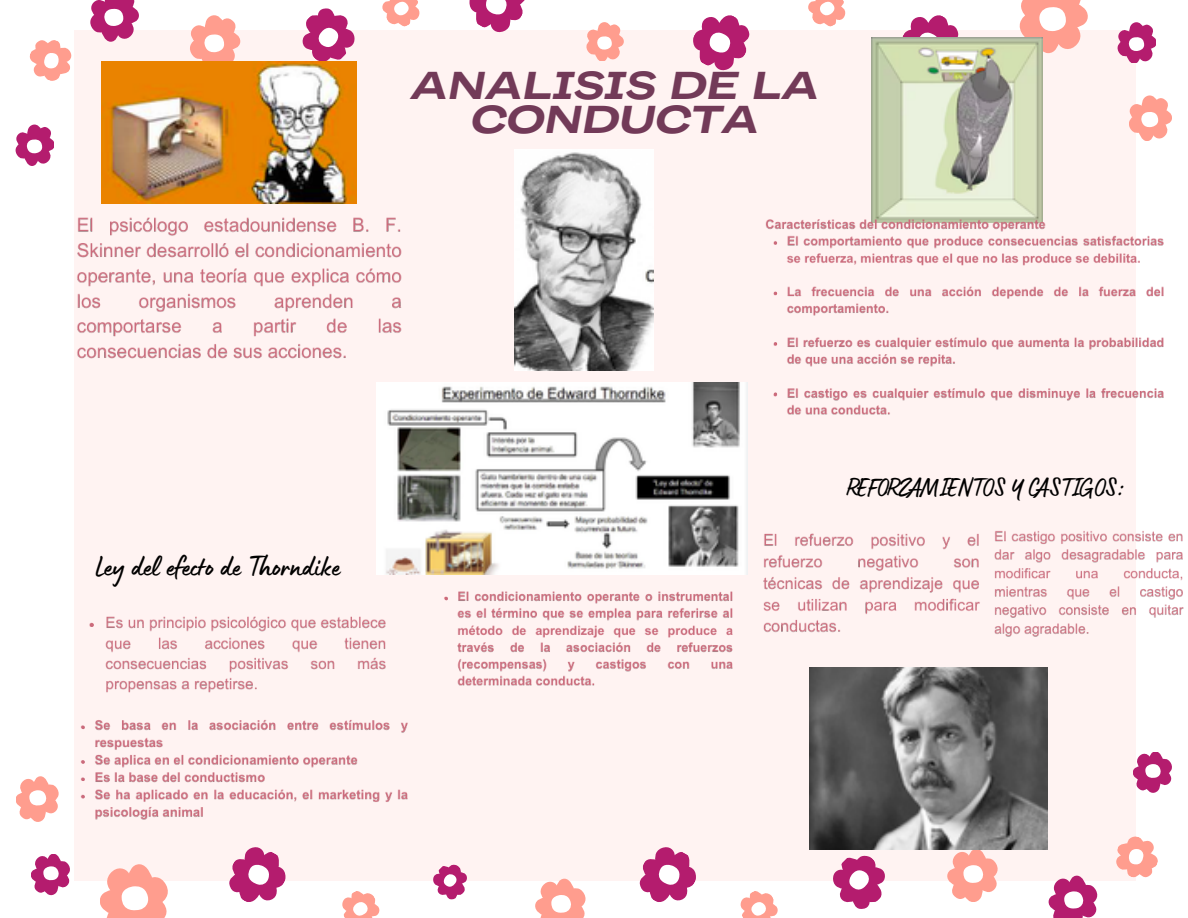
<style>
.page{position:relative;width:1188px;height:918px;background:#fff}
.page>*{position:absolute;margin:0;border:0;box-sizing:border-box;transform-origin:0 0}
.t1{font:italic 700 39px/33.6px "Body Grotesque Large";color:#723a58;text-align:center}
.t2{font:30px "Lumios Marker";color:#000}
.t3{font:26.1px "Lumios Marker";color:#000}
</style>
<div class="page">
<div style="left:74px;top:30px;width:1062px;height:851px;background:#fff3f2"></div>
<svg style="left:190px;top:15px;width:51px;height:47px"></svg>
<svg style="left:586px;top:22px;width:38px;height:38px"></svg>
<svg style="left:90px;top:0;width:49px;height:42px"></svg>
<svg style="left:29px;top:40px;width:43px;height:41px"></svg>
<svg style="left:808px;top:0;width:38px;height:27px"></svg>
<svg style="left:382px;top:0;width:38px;height:27px"></svg>
<svg style="left:291px;top:8px;width:66px;height:64px"></svg>
<svg style="left:1020px;top:0;width:67px;height:53px"></svg>
<svg style="left:1129px;top:95px;width:43px;height:45px"></svg>
<svg style="left:893px;top:15px;width:75px;height:23px"></svg>
<svg style="left:693px;top:15px;width:57px;height:56px"></svg>
<svg style="left:469px;top:0;width:56px;height:33px"></svg>
<svg style="left:1118px;top:22px;width:38px;height:41px"></svg>
<svg style="left:16px;top:125px;width:38px;height:40px"></svg>
<svg style="left:947px;top:850px;width:51px;height:52px"></svg>
<svg style="left:535px;top:878px;width:51px;height:40px"></svg>
<svg style="left:1048px;top:875px;width:49px;height:43px"></svg>
<svg style="left:1116px;top:836px;width:42px;height:42px"></svg>
<svg style="left:342px;top:891px;width:38px;height:27px"></svg>
<svg style="left:740px;top:891px;width:38px;height:27px"></svg>
<svg style="left:833px;top:855px;width:52px;height:54px"></svg>
<svg style="left:433px;top:864px;width:34px;height:36px"></svg>
<svg style="left:101px;top:864px;width:67px;height:54px"></svg>
<svg style="left:16px;top:777px;width:42px;height:45px"></svg>
<svg style="left:229px;top:847px;width:57px;height:55px"></svg>
<svg style="left:639px;top:847px;width:57px;height:55px"></svg>
<svg style="left:32px;top:855px;width:38px;height:40px"></svg>
<svg style="left:1134px;top:752px;width:38px;height:41px"></svg>
<img style="left:102px;top:62px;width:254px;height:141px">
<img style="left:871px;top:38px;width:171px;height:179px">
<img style="left:377px;top:383px;width:371px;height:191px">
<img style="left:514px;top:150px;width:140px;height:220px">
<img style="left:809px;top:667px;width:239px;height:183px">
<img style="left:77px;top:217px;width:325px;height:142px">
<img style="left:765px;top:217px;width:399px;height:198px">
<img style="left:89px;top:616px;width:297px;height:77px">
<img style="left:994px;top:531px;width:190px;height:106px">
<img style="left:763px;top:533px;width:217px;height:100px">
<img style="left:444px;top:591px;width:289px;height:95px">
<img style="left:80px;top:720px;width:328px;height:100px">
<p class="t1" style="left:410px;top:72px;width:409px">ANALISIS DE LA<br>CONDUCTA</p>
<p class="t2" style="left:95px;top:557px;width:246px">Ley del efecto de Thorndike</p>
<p class="t3" style="left:847px;top:479px;width:277px">REFORZAMIENTOS Y CASTIGOS:</p>
</div>
